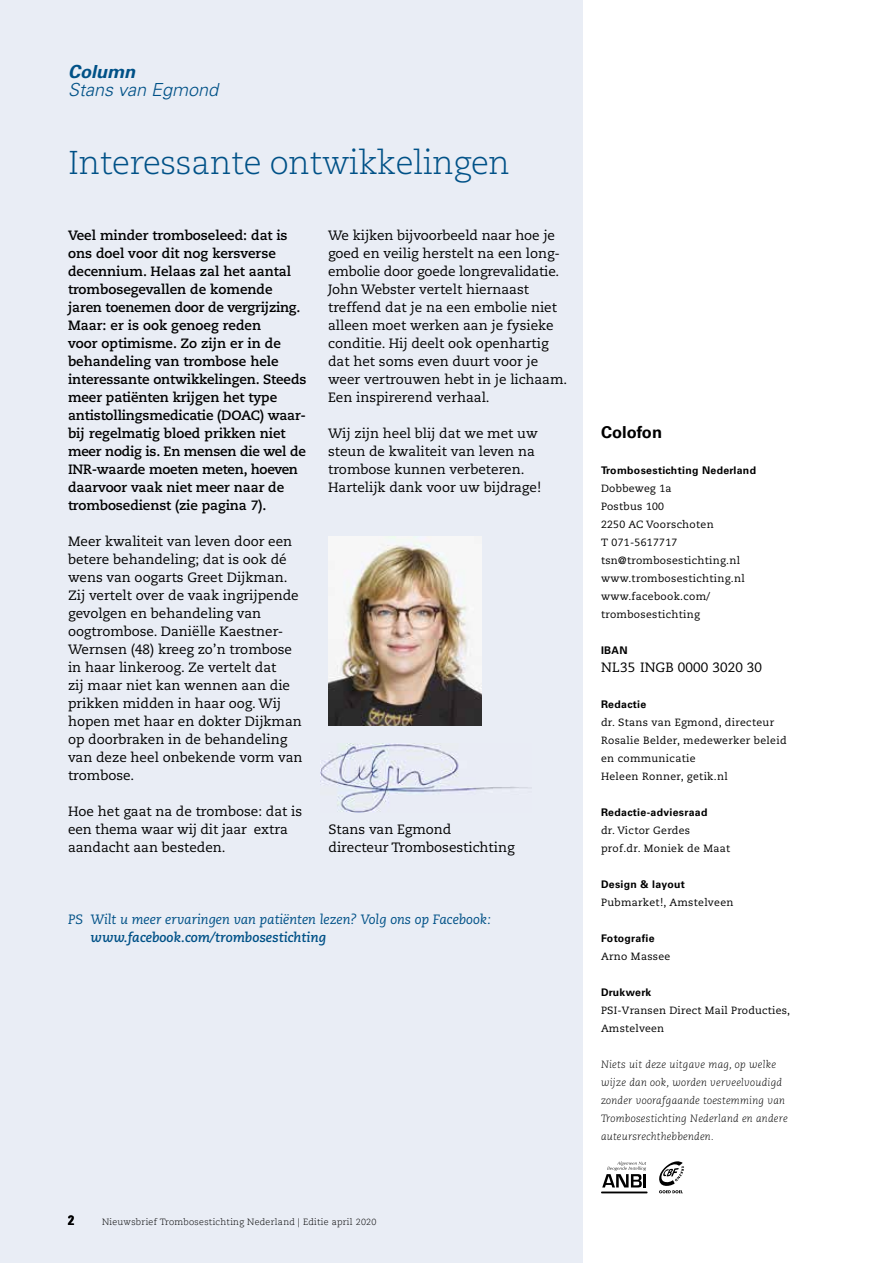
<style>
.page{position:relative;width:893px;height:1263px;background:#fff}
.page>*{position:absolute;margin:0;border:0;box-sizing:border-box;transform-origin:0 0}
.t1{font:300 33px "Caecilia";letter-spacing:-.01em;color:#005187}
.t2{font:italic 300 18px "Univers";color:#005187}
.t3{font:italic 700 18px "Univers";color:#005187}
.t4{font:700 16.5px "Univers LT Std";color:#000}
.t5{font:13.5px/18px "Caecilia";color:#000}
.t6{font:700 13.5px/18px "Caecilia";letter-spacing:-.005em;color:#000}
.t7{font:italic 13.5px "Caecilia";color:#005187}
.t8{font:italic 700 13.5px "Caecilia";color:#005187}
.t9{font:700 condensed 13.5px "Univers LT Std";color:#000}
.t10{font:10.5px/18px "Caecilia";letter-spacing:.03em;color:#000}
.t11{font:italic 300 10.5px/18px "Caecilia";letter-spacing:.02em;color:#000}
.t12{font:700 10.5px "Univers LT Std";letter-spacing:.03em;color:#000}
.t13{font:300 9px "Caecilia LT Std";letter-spacing:.03em;color:#000}
</style>
<div class="page">
<div style="left:0;top:0;width:583px;height:1263px;background:#e9edf5"></div>
<svg style="left:602px;top:1161px;width:44px;height:26px"></svg>
<hr style="left:601px;top:1191px;width:46px;height:2px;background:#000">
<svg style="left:659px;top:1161px;width:25px;height:32px"></svg>
<img style="left:321px;top:743px;width:211px;height:69px">
<img style="left:328px;top:537px;width:154px;height:189px">
<h2 class="t3" style="left:68px;top:60px;width:68px">Column</h2>
<h2 class="t2" style="left:68px;top:79px;width:152px">Stans van Egmond</h2>
<h1 class="t1" style="left:68px;top:144px;width:443px">Interessante ontwikkelingen</h1>
<p class="t6" style="left:68px;top:226px;width:240px">Veel minder tromboseleed: dat is ons doel voor dit nog kersverse decennium. Helaas zal het aantal trombosegevallen de komende jaren toenemen door de vergrijzing.<br>Maar: er is ook genoeg reden<br>voor optimisme. Zo zijn er in de behandeling van trombose hele interessante ontwikkelingen. Steeds meer patiënten krijgen het type antistollingsmedicatie (DOAC) waar&shy;bij regelmatig bloed prikken niet meer nodig is. En mensen die wel de<br>INR-waarde moeten meten, hoeven daarvoor vaak niet meer naar de trombosedienst (zie pagina 7).</p>
<p class="t5" style="left:68px;top:532px;width:236px">Meer kwaliteit van leven door een betere behandeling; dat is ook dé wens van oogarts Greet Dijkman.<br>Zij vertelt over de vaak ingrijpende gevolgen en behandeling van oogtrombose. Daniëlle Kaestner-<br>Wernsen (48) kreeg zo’n trombose in haar linkeroog. Ze vertelt dat<br>zij maar niet kan wennen aan die prikken midden in haar oog. Wij hopen met haar en dokter Dijkman op doorbraken in de behandeling van deze heel onbekende vorm van trombose.</p>
<p class="t5" style="left:68px;top:802px;width:236px">Hoe het gaat na de trombose: dat is een thema waar wij dit jaar extra aandacht aan besteden.</p>
<p class="t5" style="left:328px;top:226px;width:241px">We kijken bijvoorbeeld naar hoe je goed en veilig herstelt na een long&shy;embolie door goede longrevalidatie.<br>John Webster vertelt hiernaast treffend dat je na een embolie niet alleen moet werken aan je fysieke conditie. Hij deelt ook openhartig dat het soms even duurt voor je weer vertrouwen hebt in je lichaam.<br>Een inspirerend verhaal.</p>
<p class="t5" style="left:328px;top:424px;width:215px">Wij zijn heel blij dat we met uw steun de kwaliteit van leven na trombose kunnen verbeteren.<br>Hartelijk dank voor uw bijdrage!</p>
<p class="t5" style="left:328px;top:820px;width:188px">Stans van Egmond directeur Trombosestichting</p>
<p class="t7" style="left:68px;top:911px;width:424px">PS Wilt u meer ervaringen van patiënten lezen? Volg ons op Facebook:</p>
<p class="t8" style="left:91px;top:929px;width:237px">www.facebook.com/trombosestichting</p>
<p class="t9" style="left:68px;top:1212px;width:7px">2</p>
<p class="t13" style="left:102px;top:1217px;width:276px">Nieuwsbrief Trombosestichting Nederland | Editie april 2020</p>
<p class="t4" style="left:601px;top:422px;width:63px">Colofon</p>
<p class="t12" style="left:601px;top:464px;width:157px">Trombosestichting Nederland</p>
<p class="t10" style="left:601px;top:479px;width:145px">Dobbeweg 1a<br>Postbus 100<br>2250 AC Voorschoten<br>T 071-5617717 tsn@trombosestichting.nl www.trombosestichting.nl www.facebook.com/ trombosestichting</p>
<p class="t12" style="left:601px;top:644px;width:28px">IBAN</p>
<p class="t5" style="left:601px;top:658px;width:163px">NL35 INGB 0000 3020 30</p>
<p class="t12" style="left:601px;top:698px;width:47px">Redactie</p>
<p class="t10" style="left:601px;top:713px;width:187px">dr. Stans van Egmond, directeur<br>Rosalie Belder, medewerker beleid en communicatie<br>Heleen Ronner, getik.nl</p>
<p class="t12" style="left:601px;top:806px;width:108px">Redactie-adviesraad</p>
<p class="t10" style="left:601px;top:821px;width:131px">dr. Victor Gerdes prof.dr. Moniek de Maat</p>
<p class="t12" style="left:601px;top:878px;width:85px">Design &amp; layout</p>
<p class="t10" style="left:601px;top:893px;width:134px">Pubmarket!, Amstelveen</p>
<p class="t12" style="left:601px;top:932px;width:55px">Fotografie</p>
<p class="t10" style="left:601px;top:947px;width:71px">Arno Massee</p>
<p class="t12" style="left:601px;top:986px;width:52px">Drukwerk</p>
<p class="t10" style="left:601px;top:1001px;width:191px">PSI-Vransen Direct Mail Producties,<br>Amstelveen</p>
<p class="t11" style="left:601px;top:1055px;width:188px">Niets uit deze uitgave mag, op welke wijze dan ook, worden verveelvoudigd zonder voorafgaande toestemming van Trombosestichting Nederland en andere auteursrechthebbenden.</p>
</div>
